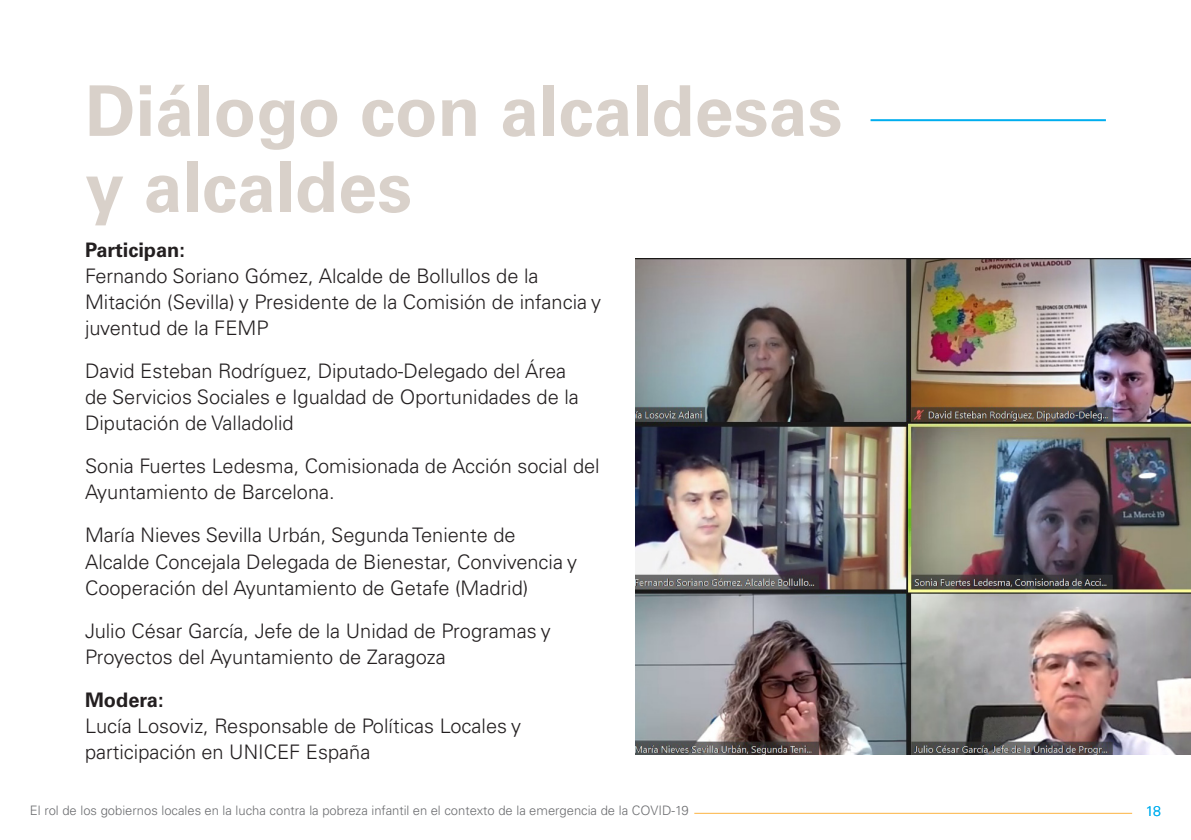
<style>
.page{position:relative;width:1191px;height:840px;background:#fff}
.page>*{position:absolute;margin:0;border:0;box-sizing:border-box;transform-origin:0 0}
.Titulos_interiores{font:700 70px/76px "Univers LT Pro 65";color:#d9d1ca}
.t1{font:300 20px/26px "Univers LT Pro 45";color:#231f20}
.t2{font:300 14px "Univers LT Pro 45";color:#00aeef}
.t3{font:300 13px "Univers LT Pro 45";color:#6c6d70}
.s1{font-family:"Univers LT Pro 65";font-weight:700}
</style>
<div class="page">
<hr style="left:694px;top:812px;width:438px;height:1px;background:#fcb443">
<hr style="left:870px;top:119px;width:236px;height:2px;background:#00aeef">
<img style="left:635px;top:258px;width:556px;height:496px">
<p class="Titulos_interiores" style="left:85px;top:73px;width:759px">Diálogo con alcaldesas y alcaldes</p>
<p class="t1" style="left:85px;top:237px;width:517px"><span class="s1">Participan:<br></span>Fernando Soriano Gómez, Alcalde de Bollullos de la Mitación (Sevilla) y Presidente de la Comisión de infancia y juventud de la FEMP</p>
<p class="t1" style="left:85px;top:358px;width:495px">David Esteban Rodríguez, Diputado-Delegado del Área de Servicios Sociales e Igualdad de Oportunidades de la<br>Diputación de Valladolid</p>
<p class="t1" style="left:85px;top:453px;width:516px">Sonia Fuertes Ledesma, Comisionada de Acción social del<br>Ayuntamiento de Barcelona.</p>
<p class="t1" style="left:85px;top:522px;width:493px">María Nieves Sevilla Urbán, Segunda Teniente de<br>Alcalde Concejala Delegada de Bienestar, Convivencia y<br>Cooperación del Ayuntamiento de Getafe (Madrid)</p>
<p class="t1" style="left:85px;top:617px;width:467px">Julio César García, Jefe de la Unidad de Programas y<br>Proyectos del Ayuntamiento de Zaragoza</p>
<p class="t1" style="left:85px;top:686px;width:437px"><span class="s1">Modera:<br></span>Lucía Losoviz, Responsable de Políticas Locales y participación en UNICEF España</p>
<p class="t3" style="left:30px;top:802px;width:660px">El rol de los gobiernos locales en la lucha contra la pobreza infantil en el contexto de la emergencia de la COVID-19</p>
<p class="t2" style="left:1146px;top:802px;width:17px">18</p>
</div>
